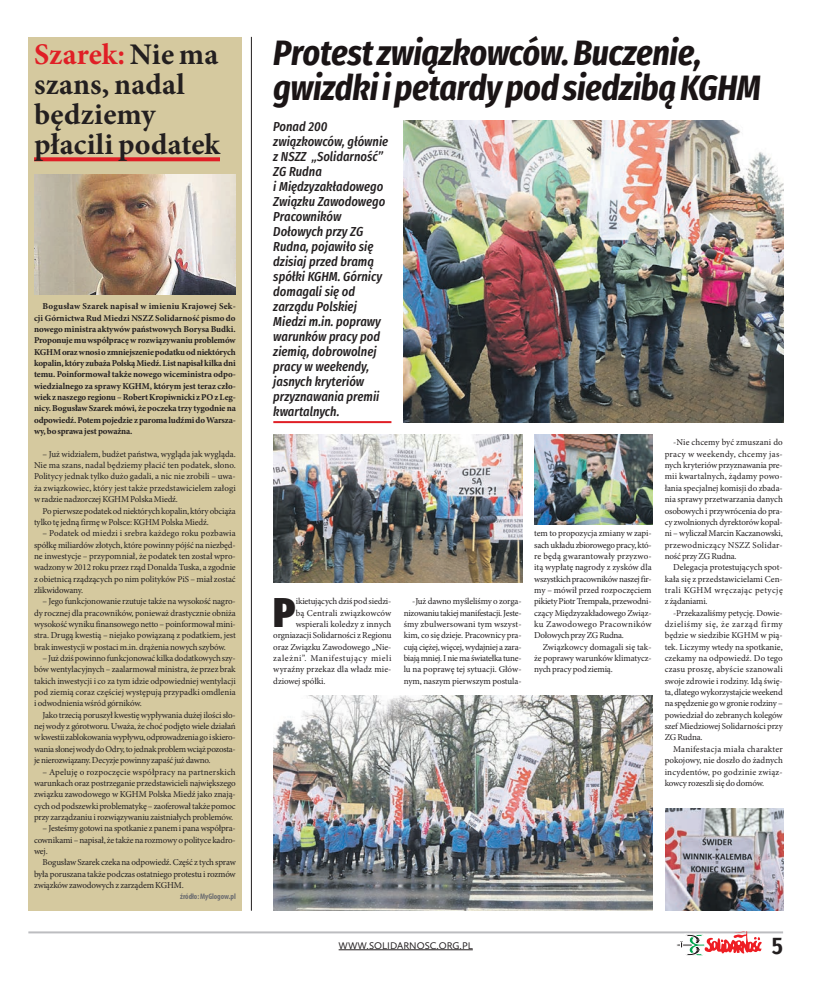
<style>
.page{position:relative;width:820px;height:993px;background:#fff}
.page>*{position:absolute;margin:0;border:0;box-sizing:border-box;transform-origin:0 0}
.Normal_Ini3{font:800 41.6px "Fira Sans Condensed";color:#231f20}
.Tyt_88{font:italic 700 35.2px/35.2px "Fira Sans Condensed";letter-spacing:-.01em;color:#1a1415}
.Tyt_24_Black{font:700 30px/30px "Minion Pro";letter-spacing:.005em;color:#231f20}
.t1{font:600 24px "Fira Sans Condensed";color:#231f20}
.Lid_14{font:italic 500 13px/15px "Fira Sans Condensed";color:#231f20}
.t2{font:10px "Calluna Sans";color:#231f20}
.Normal_Ini3-2{font:9px/11.3px "Minion Pro";letter-spacing:-.015em;color:#231f20;text-align:justify}
.t3{font:700 9px/11.3px "Minion Pro";letter-spacing:-.015em;color:#231f20;text-align:justify}
.Normal_Ini3-3{font:9px "Minion Pro";letter-spacing:.06em;color:#231f20}
.Normal_Ini3-4{font:9px "Minion Pro";letter-spacing:.01em;color:#231f20}
.Normal_Ini3-5{font:9px "Minion Pro";letter-spacing:.005em;color:#231f20}
.Normal_Ini3-6{font:9px "Minion Pro";letter-spacing:.02em;color:#231f20}
.Normal_Podpis{font:700 condensed 8px "Myriad Pro";letter-spacing:-.005em;color:#6c6d70}
.s1{color:#e01f26}
</style>
<div class="page">
<hr style="left:28px;top:931px;width:754px;height:2px;background:#bcbdc0">
<hr style="left:338px;top:949px;width:134px;height:1px;background:#231f20">
<svg style="left:676px;top:931px;width:85px;height:24px"></svg>
<div style="left:28px;top:37px;width:213px;height:873px;background:#d5c99f"></div>
<svg style="left:34px;top:157px;width:186px;height:4px"></svg>
<hr style="left:273px;top:421px;width:118px;height:2px;background:#e01f26">
<img style="left:34px;top:175px;width:202px;height:119px">
<hr style="left:251px;top:37px;width:1px;height:873px;background:#231f20">
<img style="left:403px;top:120px;width:379px;height:302px">
<img style="left:273px;top:434px;width:249px;height:148px">
<img style="left:534px;top:434px;width:118px;height:90px">
<img style="left:665px;top:808px;width:118px;height:102px">
<img style="left:273px;top:695px;width:379px;height:215px">
<p class="Tyt_24_Black" style="left:34px;top:39px;width:187px"><span class="s1">Szarek:</span> Nie ma szans, nadal będziemy płacili podatek</p>
<p class="t3" style="left:34px;top:300px;width:203px;text-indent:9px">Bogusław Szarek napisał w imieniu Krajowej Sek&shy;cji Górnictwa Rud Miedzi NSZZ Solidarność pismo do nowego ministra aktywów państwowych Borysa Budki.<br>Proponuje mu współpracę w rozwiązywaniu problemów KGHM oraz wnosi o zmniejszenie podatku od niektórych kopalin, który zubaża Polską Miedź. List napisał kilka dni temu. Poinformował także nowego wiceministra odpo&shy;wiedzialnego za sprawy KGHM, którym jest teraz czło&shy;wiek z naszego regionu – Robert Kropiwnicki z PO z Leg&shy;nicy. Bogusław Szarek mówi, że poczeka trzy tygodnie na odpowiedź. Potem pojedzie z paroma ludźmi do Warsza&shy;wy, bo sprawa jest poważna.</p>
<p class="Normal_Ini3-2" style="left:34px;top:448px;width:203px;text-indent:9px">– Już widziałem, budżet państwa, wygląda jak wygląda.<br>Nie ma szans, nadal będziemy płacić ten podatek, słono.<br>Politycy jednak tylko dużo gadali, a nic nie zrobili – uwa&shy;ża związkowiec, który jest także przedstawicielem załogi w radzie nadzorczej KGHM Polska Miedź.</p>
<p class="Normal_Ini3-2" style="left:34px;top:505px;width:203px;text-indent:9px">Po pierwsze podatek od niektórych kopalin, który obciąża tylko tę jedną firmę w Polsce: KGHM Polska Miedź.</p>
<p class="Normal_Ini3-2" style="left:34px;top:527px;width:203px;text-indent:9px">– Podatek od miedzi i srebra każdego roku pozbawia spółkę miliardów złotych, które powinny pójść na niezbęd&shy;ne inwestycje – przypomniał, że podatek ten został wpro&shy;wadzony w 2012 roku przez rząd Donalda Tuska, a zgodnie z obietnicą rządzących po nim polityków PiS – miał zostać zlikwidowany.</p>
<p class="Normal_Ini3-2" style="left:34px;top:595px;width:203px;text-indent:9px">– Jego funkcjonowanie rzutuje także na wysokość nagro&shy;dy rocznej dla pracowników, ponieważ drastycznie obniża wysokość wyniku finansowego netto – poinformował mini&shy;stra. Drugą kwestią – niejako powiązaną z podatkiem, jest brak inwestycji w postaci m.in. drążenia nowych szybów.</p>
<p class="Normal_Ini3-2" style="left:34px;top:652px;width:203px;text-indent:9px">– Już dziś powinno funkcjonować kilka dodatkowych szy&shy;bów wentylacyjnych – zaalarmował ministra, że przez brak takich inwestycji i co za tym idzie odpowiedniej wentylacji pod ziemią coraz częściej występują przypadki omdlenia i odwodnienia wśród górników.</p>
<p class="Normal_Ini3-2" style="left:34px;top:709px;width:203px;text-indent:9px">Jako trzecią poruszył kwestię wypływania dużej ilości sło&shy;nej wody z górotworu. Uważa, że choć podjęto wiele działań w kwestii zablokowania wypływu, odprowadzenia go i skiero&shy;wania słonej wody do Odry, to jednak problem wciąż pozosta&shy;je nierozwiązany. Decyzje powinny zapaść już dawno.</p>
<p class="Normal_Ini3-2" style="left:34px;top:765px;width:203px;text-indent:9px">– Apeluję o rozpoczęcie współpracy na partnerskich warunkach oraz postrzeganie przedstawicieli największego związku zawodowego w KGHM Polska Miedź jako znają&shy;cych od podszewki problematykę – zaoferował także pomoc przy zarządzaniu i rozwiązywaniu zaistniałych problemów.</p>
<p class="Normal_Ini3-2" style="left:34px;top:822px;width:203px;text-indent:9px">– Jesteśmy gotowi na spotkanie z panem i pana współpra&shy;cownikami – napisał, że także na rozmowy o polityce kadro&shy;wej.</p>
<p class="Normal_Ini3-2" style="left:34px;top:856px;width:203px;text-indent:9px">Bogusław Szarek czeka na odpowiedź. Część z tych spraw była poruszana także podczas ostatniego protestu i rozmów związków zawodowych z zarządem KGHM.</p>
<p class="Normal_Podpis" style="left:180px;top:891px;width:57px">źródło: MyGlogow.pl</p>
<p class="Tyt_88" style="left:273px;top:35px;width:489px">Protest związkowców. Buczenie, gwizdki i petardy pod siedzibą KGHM</p>
<p class="Lid_14" style="left:273px;top:119px;width:116px">Ponad 200 związkowców, głównie z NSZZ „Solidarność”<br>ZG Rudna<br>i Międzyzakładowego<br>Związku Zawodowego<br>Pracowników<br>Dołowych przy ZG<br>Rudna, pojawiło się dzisiaj przed bramą spółki KGHM. Górnicy domagali się od zarządu Polskiej<br>Miedzi m.in. poprawy warunków pracy pod ziemią, dobrowolnej pracy w weekendy, jasnych kryteriów przyznawania premii kwartalnych.</p>
<p class="Normal_Ini3" style="left:273px;top:574px;width:24px">P</p>
<p class="Normal_Ini3-2" style="left:295px;top:595px;width:97px">ikietujących dziś pod siedzi-</p>
<p class="Normal_Ini3-6" style="left:295px;top:606px;width:97px">bą Centrali związkowców</p>
<p class="Normal_Ini3-5" style="left:295px;top:618px;width:97px">wspierali koledzy z innych</p>
<p class="Normal_Ini3-2" style="left:273px;top:629px;width:120px">orgniazacji Solidarności z Regionu</p>
<p class="Normal_Ini3-2" style="left:273px;top:641px;width:120px">oraz Związku Zawodowego „Nie-</p>
<p class="Normal_Ini3-3" style="left:273px;top:652px;width:120px">zależni”. Manifestujący mieli</p>
<p class="Normal_Ini3-4" style="left:273px;top:663px;width:120px">wyraźny przekaz dla władz mie-</p>
<p class="Normal_Ini3-2" style="left:273px;top:675px;width:54px">dziowej spółki.</p>
<p class="Normal_Ini3-2" style="left:403px;top:595px;width:119px;text-indent:9px">-Już dawno myśleliśmy o zorga&shy;nizowaniu takiej manifestacji. Jeste&shy;śmy zbulwersowani tym wszyst&shy;kim, co się dzieje. Pracownicy pra&shy;cują ciężej, więcej, wydajniej a zara&shy;biają mniej. I nie ma światełka tune&shy;lu na poprawę tej sytuacji. Głów&shy;nym, naszym pierwszym postula-</p>
<p class="Normal_Ini3-2" style="left:534px;top:527px;width:119px">tem to propozycja zmiany w zapi&shy;sach układu zbiorowego pracy, któ&shy;re będą gwarantowały przyzwo&shy;itą wypłatę nagrody z zysków dla wszystkich pracowników naszej fir&shy;my – mówił przed rozpoczęciem pikiety Piotr Trempała, przewodni&shy;czący Międzyzakładowego Związ&shy;ku Zawodowego Pracowników Dołowych przy ZG Rudna.</p>
<p class="Normal_Ini3-2" style="left:534px;top:641px;width:119px;text-indent:9px">Związkowcy domagali się tak&shy;że poprawy warunków klimatycz&shy;nych pracy pod ziemią.</p>
<p class="Normal_Ini3-2" style="left:664px;top:437px;width:120px;text-indent:9px">-Nie chcemy być zmuszani do pracy w weekendy, chcemy jas&shy;nych kryteriów przyznawania pre&shy;mii kwartalnych, żądamy powo&shy;łania specjalnej komisji do zbada&shy;nia sprawy przetwarzania danych osobowych i przywrócenia do pra&shy;cy zwolnionych dyrektorów kopal&shy;ni – wyliczał Marcin Kaczanowski, przewodniczący NSZZ Solidar&shy;ność przy ZG Rudna.</p>
<p class="Normal_Ini3-2" style="left:664px;top:561px;width:120px;text-indent:9px">Delegacja protestujących spot&shy;kała się z przedstawicielami Cen&shy;trali KGHM wręczając petycję z żądaniami.</p>
<p class="Normal_Ini3-2" style="left:664px;top:607px;width:120px;text-indent:9px">-Przekazaliśmy petycję. Dowie&shy;dzieliśmy się, że zarząd firmy będzie w siedzibie KGHM w pią&shy;tek. Liczymy wtedy na spotkanie, czekamy na odpowiedź. Do tego czasu proszę, abyście szanowali swoje zdrowie i rodziny. Idą świę&shy;ta, dlatego wykorzystajcie weekend na spędzenie go w gronie rodziny – powiedział do zebranych kolegów szef Miedziowej Solidarności przy ZG Rudna.</p>
<p class="Normal_Ini3-2" style="left:664px;top:743px;width:120px;text-indent:9px">Manifestacja miała charakter pokojowy, nie doszło do żadnych incydentów, po godzinie związ&shy;kowcy rozeszli się do domów.</p>
<p class="t2" style="left:338px;top:939px;width:136px">WWW.SOLIDARNOSC.ORG.PL</p>
<h3 class="t1" style="left:771px;top:923px;width:13px">5</h3>
</div>
